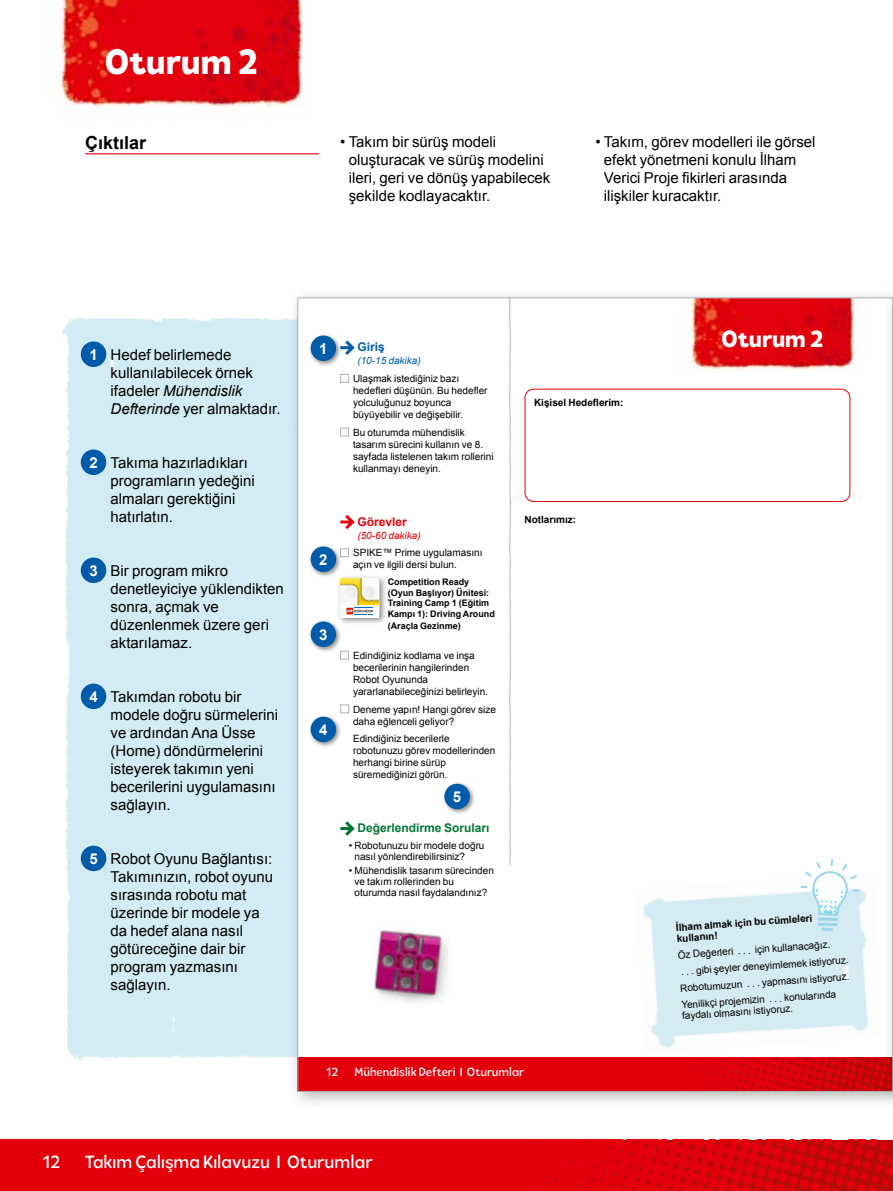
<style>
.page{position:relative;width:893px;height:1191px;background:#fff}
.page>*{position:absolute;margin:0;border:0;box-sizing:border-box;transform-origin:0 0}
.t1{font:800 36px "Tobi Pro";color:#fff}
.t2{font:800 24px "Tobi Pro";color:#fff}
.t3{font:500 18px "Tobi Pro";color:#fff}
.t4{font:700 18px "Arial";color:#000}
.t5{font:15px/18px "Arial";color:#000}
.t6{font:700 15px "Arial";color:#fff}
.t7{font:500 12px "Tobi Pro";color:#fff}
.t8{font:700 12px "Arial";color:#007633}
.t9{font:700 12px "Arial";color:#e3000b}
.t10{font:700 12px "Arial";color:#005ba9}
.t11{font:10.05px/12px "Arial";color:#000}
.t12{font:700 10.05px/10.9px "Arial";color:#000}
.t13{font:italic 10.05px "Arial";color:#005ba9}
.t14{font:italic 10.05px "Arial";color:#e3000b}
.t15{font:700 9px/10.8px "Arial";color:#000}
.s1{font-style:italic}
</style>
<div class="page">
<div style="left:64px;top:317px;width:224px;height:743px;background:#d2ebf4"></div>
<img style="left:0;top:1139px;width:893px;height:52px">
<div style="left:288px;top:288px;width:605px;height:822px;background:#000;opacity:.3"></div>
<div style="left:298px;top:298px;width:595px;height:793px;background:#fff"></div>
<img style="left:300px;top:1057px;width:583px;height:32px">
<img style="left:642px;top:889px;width:226px;height:160px">
<svg style="left:818px;top:917px;width:20px;height:4px"></svg>
<svg style="left:818px;top:922px;width:20px;height:4px"></svg>
<svg style="left:821px;top:927px;width:12px;height:4px"></svg>
<svg style="left:800px;top:859px;width:60px;height:58px"></svg>
<img style="left:690px;top:300px;width:171px;height:69px">
<svg style="left:509px;top:300px;width:2px;height:564px"></svg>
<img style="left:374px;top:930px;width:74px;height:72px">
<svg style="left:341px;top:340px;width:14px;height:15px"></svg>
<div style="left:340px;top:374px;width:9px;height:9px;border:1px solid #b1b2b3"></div>
<div style="left:340px;top:428px;width:9px;height:8px;border:1px solid #b1b2b3"></div>
<svg style="left:340px;top:514px;width:15px;height:16px"></svg>
<div style="left:340px;top:548px;width:9px;height:9px;border:1px solid #b1b2b3"></div>
<div style="left:340px;top:651px;width:9px;height:8px;border:1px solid #b1b2b3"></div>
<div style="left:340px;top:704px;width:9px;height:9px;border:1px solid #b1b2b3"></div>
<svg style="left:340px;top:821px;width:15px;height:15px"></svg>
<div style="left:336px;top:574px;width:51px;height:51px;background:#000;opacity:.5"></div>
<img style="left:370px;top:578px;width:9px;height:27px">
<img style="left:340px;top:578px;width:30px;height:27px">
<hr style="left:340px;top:601px;width:18px;height:4px;background:#f8f8f8">
<svg style="left:340px;top:605px;width:39px;height:12px"></svg>
<svg style="left:347px;top:608px;width:27px;height:7px"></svg>
<div style="left:524px;top:388px;width:326px;height:114px;border:1px solid #e3000b;border-radius:9px"></div>
<div style="left:883px;top:288px;width:10px;height:822px;background:#f7f7f7"></div>
<svg style="left:892px;top:298px;width:1px;height:793px"></svg>
<img style="left:53px;top:0;width:251px;height:109px">
<div style="left:308px;top:333px;width:33px;height:33px;background:#000;opacity:.45"></div>
<div style="left:311px;top:335px;width:25px;height:26px;background:#005ba9;border-radius:50%"></div>
<div style="left:308px;top:544px;width:33px;height:33px;background:#000;opacity:.45"></div>
<div style="left:311px;top:546px;width:25px;height:26px;background:#005ba9;border-radius:50%"></div>
<div style="left:308px;top:619px;width:33px;height:33px;background:#000;opacity:.45"></div>
<div style="left:311px;top:621px;width:25px;height:26px;background:#005ba9;border-radius:50%"></div>
<div style="left:308px;top:714px;width:33px;height:33px;background:#000;opacity:.45"></div>
<div style="left:311px;top:716px;width:25px;height:26px;background:#005ba9;border-radius:50%"></div>
<div style="left:442px;top:781px;width:33px;height:33px;background:#000;opacity:.45"></div>
<div style="left:444px;top:783px;width:26px;height:26px;background:#005ba9;border-radius:50%"></div>
<hr style="left:85px;top:153px;width:234px;height:1px;background:#e3000b">
<div style="left:81px;top:341px;width:25px;height:26px;background:#005ba9;border-radius:50%"></div>
<div style="left:81px;top:449px;width:25px;height:26px;background:#005ba9;border-radius:50%"></div>
<div style="left:81px;top:557px;width:25px;height:26px;background:#005ba9;border-radius:50%"></div>
<div style="left:81px;top:683px;width:25px;height:26px;background:#005ba9;border-radius:50%"></div>
<div style="left:81px;top:845px;width:25px;height:26px;background:#005ba9;border-radius:50%"></div>
<h1 class="t1" style="left:105px;top:39px;width:155px">Oturum 2</h1>
<h3 class="t4" style="left:85px;top:131px;width:63px">Çıktılar</h3>
<h3 class="t5" style="left:349px;top:133px;width:203px;text-indent:-9px">• Takım bir sürüş modeli oluşturacak ve sürüş modelini ileri, geri ve dönüş yapabilecek şekilde kodlayacaktır.</h3>
<h3 class="t5" style="left:604px;top:133px;width:213px;text-indent:-9px">• Takım, görev modelleri ile görsel efekt yönetmeni konulu İlham<br>Verici Proje fikirleri arasında ilişkiler kuracaktır.</h3>
<h3 class="t6" style="left:89px;top:344px;width:10px">1</h3>
<h3 class="t6" style="left:89px;top:452px;width:10px">2</h3>
<h3 class="t5" style="left:111px;top:345px;width:172px">Hedef belirlemede kullanılabilecek örnek ifadeler <span class="s1">Mühendislik<br>Defterinde</span> yer almaktadır.</h3>
<h3 class="t5" style="left:111px;top:453px;width:146px">Takıma hazırladıkları programların yedeğini almaları gerektiğini hatırlatın.</h3>
<h3 class="t6" style="left:89px;top:560px;width:10px">3</h3>
<h3 class="t5" style="left:111px;top:561px;width:175px">Bir program mikro denetleyiciye yüklendikten sonra, açmak ve düzenlenmek üzere geri aktarılamaz.</h3>
<h3 class="t6" style="left:89px;top:686px;width:10px">4</h3>
<h3 class="t6" style="left:89px;top:848px;width:10px">5</h3>
<h3 class="t5" style="left:111px;top:687px;width:169px">Takımdan robotu bir modele doğru sürmelerini ve ardından Ana Üsse (Home) döndürmelerini isteyerek takımın yeni becerilerini uygulamasını sağlayın.</h3>
<h3 class="t5" style="left:111px;top:849px;width:164px">Robot Oyunu Bağlantısı:<br>Takımınızın, robot oyunu sırasında robotu mat üzerinde bir modele ya da hedef alana nasıl götüreceğine dair bir program yazmasını sağlayın.</h3>
<h3 class="t6" style="left:319px;top:338px;width:10px">1</h3>
<h3 class="t6" style="left:319px;top:549px;width:10px">2</h3>
<h3 class="t6" style="left:319px;top:624px;width:10px">3</h3>
<h3 class="t6" style="left:319px;top:720px;width:10px">4</h3>
<p class="t10" style="left:357px;top:339px;width:29px">Giriş</p>
<p class="t13" style="left:357px;top:354px;width:65px">(10-15 dakika)</p>
<p class="t11" style="left:353px;top:373px;width:136px">Ulaşmak istediğiniz bazı hedefleri düşünün. Bu hedefler yolculuğunuz boyunca büyüyebilir ve değişebilir.</p>
<p class="t11" style="left:353px;top:426px;width:142px">Bu oturumda mühendislik tasarım sürecini kullanın ve 8. sayfada listelenen takım rollerini kullanmayı deneyin.</p>
<p class="t9" style="left:357px;top:513px;width:51px">Görevler</p>
<p class="t14" style="left:357px;top:529px;width:65px">(50-60 dakika)</p>
<p class="t11" style="left:353px;top:547px;width:131px">SPIKE™ Prime uygulamasını açın ve ilgili dersi bulun.</p>
<p class="t15" style="left:388px;top:576px;width:109px">Competition Ready (Oyun Başlıyor) Ünitesi:<br>Training Camp 1 (Eğitim<br>Kampı 1): Driving Around</p>
<p class="t15" style="left:388px;top:621px;width:74px">(Araçla Gezinme)</p>
<p class="t11" style="left:353px;top:649px;width:136px">Edindiğiniz kodlama ve inşa becerilerinin hangilerinden<br>Robot Oyununda yararlanabileceğinizi belirleyin.</p>
<p class="t11" style="left:353px;top:703px;width:144px">Deneme yapın! Hangi görev size daha eğlenceli geliyor?</p>
<p class="t11" style="left:353px;top:733px;width:144px">Edindiğiniz becerilerle robotunuzu görev modellerinden herhangi birine sürüp süremediğinizi görün.</p>
<h3 class="t6" style="left:453px;top:786px;width:10px">5</h3>
<p class="t8" style="left:357px;top:820px;width:133px">Değerlendirme Soruları</p>
<p class="t11" style="left:354px;top:840px;width:132px;line-height:10.9px;text-indent:-6px">• Robotunuzu bir modele doğru nasıl yönlendirebilirsiniz?</p>
<p class="t11" style="left:354px;top:865px;width:141px;line-height:10.9px;text-indent:-6px">• Mühendislik tasarım sürecinden ve takım rollerinden bu oturumda nasıl faydalandınız?</p>
<p class="t12" style="left:534px;top:398px;width:91px">Kişisel Hedeflerim:</p>
<p class="t12" style="left:524px;top:515px;width:53px">Notlarımız:</p>
<p class="t7" style="left:326px;top:1064px;width:14px">12</p>
<p class="t7" style="left:354px;top:1064px;width:171px">Mühendislik Defteri I Oturumlar</p>
<h3 class="t3" style="left:43px;top:1150px;width:20px">12</h3>
<h3 class="t3" style="left:85px;top:1150px;width:289px">Takım Çalışma Kılavuzu I Oturumlar</h3>
<h2 class="t2" style="left:721px;top:323px;width:104px">Oturum 2</h2>
<p class="t12" style="left:676px;top:922px;width:138px;rotate:-4deg">İlham almak için bu cümleleri kullanın!</p>
<p class="t11" style="left:677px;top:946px;width:171px;line-height:16.6px;rotate:-4deg">Öz Değerleri . . . için kullanacağız.<br>. . . gibi şeyler deneyimlemek istiyoruz.<br>Robotumuzun . . . yapmasını istiyoruz.<br>Yenilikçi projemizin . . . konularında</p>
<p class="t11" style="left:682px;top:1010px;width:113px;rotate:-4deg">faydalı olmasını istiyoruz.</p>
</div>
